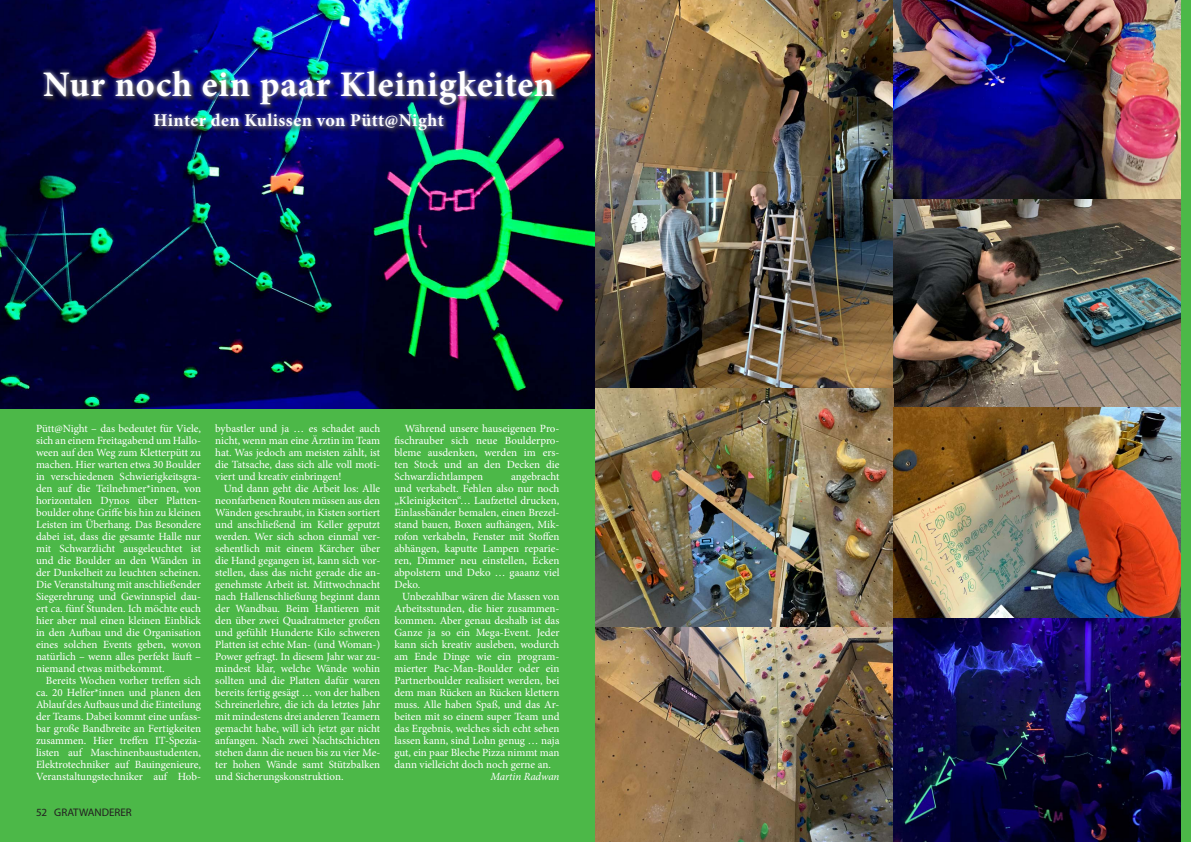
<style>
.page{position:relative;width:1191px;height:842px;background:#fff}
.page>*{position:absolute;margin:0;border:0;box-sizing:border-box;transform-origin:0 0}
.t1{font:700 36px "Minion Pro";letter-spacing:.025em;color:#fff}
.t2{font:700 18px "Minion Pro";letter-spacing:.02em;color:#fff}
.t3{font:11px/12px "Minion Pro";letter-spacing:-.005em;color:#fff;text-align:justify}
.t4{font:11px "Myriad Pro";color:#231f20}
.t5{font:italic 11px "Minion Pro";letter-spacing:-.01em;color:#fff}
</style>
<div class="page">
<div style="left:0;top:408px;width:595px;height:434px;background:#4cb848"></div>
<img style="left:0;top:0;width:595px;height:408px">
<div style="left:39px;top:66px;width:519px;height:70px;background:#fff;opacity:.75"></div>
<img style="left:595px;top:0;width:298px;height:627px">
<img style="left:893px;top:0;width:288px;height:200px">
<img style="left:893px;top:200px;width:288px;height:207px">
<img style="left:893px;top:407px;width:288px;height:211px">
<img style="left:595px;top:627px;width:298px;height:215px">
<img style="left:893px;top:618px;width:288px;height:224px">
<div style="left:1181px;top:0;width:10px;height:842px;background:#4cb848"></div>
<h1 class="t1" style="left:43px;top:59px;width:513px">Nur noch ein paar Kleinigkeiten</h1>
<h2 class="t2" style="left:154px;top:108px;width:292px">Hinter den Kulissen von Pütt@Night</h2>
<p class="t3" style="left:36px;top:423px;width:166px">Pütt@Night – das bedeutet für Viele, sich an einem Freitagabend um Hallo&shy;ween auf den Weg zum Kletterpütt zu machen. Hier warten etwa 30 Boulder in verschiedenen Schwierigkeitsgra&shy;den auf die Teilnehmer*innen, von horizontalen Dynos über Platten&shy;boulder ohne Griffe bis hin zu kleinen Leisten im Überhang. Das Besondere dabei ist, dass die gesamte Halle nur mit Schwarzlicht ausgeleuchtet ist und die Boulder an den Wänden in der Dunkelheit zu leuchten scheinen.<br>Die Veranstaltung mit anschließender Siegerehrung und Gewinnspiel dau&shy;ert ca. fünf Stunden. Ich möchte euch hier aber mal einen kleinen Einblick in den Aufbau und die Organisation eines solchen Events geben, wovon natürlich – wenn alles perfekt läuft – niemand etwas mitbekommt.</p>
<p class="t3" style="left:36px;top:675px;width:166px;text-indent:10px">Bereits Wochen vorher treffen sich ca. 20 Helfer*innen und planen den Ablauf des Aufbaus und die Einteilung der Teams. Dabei kommt eine unfass&shy;bar große Bandbreite an Fertigkeiten zusammen. Hier treffen IT-Spezia&shy;listen auf Maschinenbaustudenten, Elektrotechniker auf Bauingenieure, Veranstaltungstechniker auf Hob-</p>
<p class="t4" style="left:36px;top:806px;width:97px">52 GRATWANDERER</p>
<p class="t3" style="left:215px;top:423px;width:167px">bybastler und ja … es schadet auch nicht, wenn man eine Ärztin im Team hat. Was jedoch am meisten zählt, ist die Tatsache, dass sich alle voll moti&shy;viert und kreativ einbringen!</p>
<p class="t3" style="left:215px;top:483px;width:166px;text-indent:9px">Und dann geht die Arbeit los: Alle neonfarbenen Routen müssen aus den Wänden geschraubt, in Kisten sortiert und anschließend im Keller geputzt werden. Wer sich schon einmal ver&shy;sehentlich mit einem Kärcher über die Hand gegangen ist, kann sich vor&shy;stellen, dass das nicht gerade die an&shy;genehmste Arbeit ist. Mittwochnacht nach Hallenschließung beginnt dann der Wandbau. Beim Hantieren mit den über zwei Quadratmeter großen und gefühlt Hunderte Kilo schweren Platten ist echte Man- (und Woman-)<br>Power gefragt. In diesem Jahr war zu&shy;mindest klar, welche Wände wohin sollten und die Platten dafür waren bereits fertig gesägt … von der halben Schreinerlehre, die ich da letztes Jahr mit mindestens drei anderen Teamern gemacht habe, will ich jetzt gar nicht anfangen. Nach zwei Nachtschichten stehen dann die neuen bis zu vier Me&shy;ter hohen Wände samt Stützbalken und Sicherungskonstruktion.</p>
<p class="t3" style="left:394px;top:423px;width:166px;text-indent:10px">Während unsere hauseigenen Pro&shy;fischrauber sich neue Boulderpro&shy;bleme ausdenken, werden im ers&shy;ten Stock und an den Decken die Schwarzlichtlampen</p>
<p class="t3" style="left:394px;top:471px;width:166px;text-indent:117px">angebracht und verkabelt. Fehlen also nur noch „Kleinigkeiten“… Laufzettel drucken, Einlassbänder bemalen, einen Brezel&shy;stand bauen, Boxen aufhängen, Mik&shy;rofon verkabeln, Fenster mit Stoffen abhängen, kaputte Lampen reparie&shy;ren, Dimmer neu einstellen, Ecken abpolstern und Deko … gaaanz viel Deko.</p>
<p class="t3" style="left:394px;top:591px;width:166px;text-indent:8px">Unbezahlbar wären die Massen von Arbeitsstunden, die hier zusammen&shy;kommen. Aber genau deshalb ist das Ganze ja so ein Mega-Event. Jeder kann sich kreativ ausleben, wodurch am Ende Dinge wie ein program&shy;mierter Pac-Man-Boulder oder ein Partnerboulder realisiert werden, bei dem man Rücken an Rücken klettern muss. Alle haben Spaß, und das Ar&shy;beiten mit so einem super Team und das Ergebnis, welches sich echt sehen lassen kann, sind Lohn genug … naja gut, ein paar Bleche Pizza nimmt man dann vielleicht doch noch gerne an.</p>
<p class="t5" style="left:490px;top:769px;width:70px">Martin Radwan</p>
</div>
